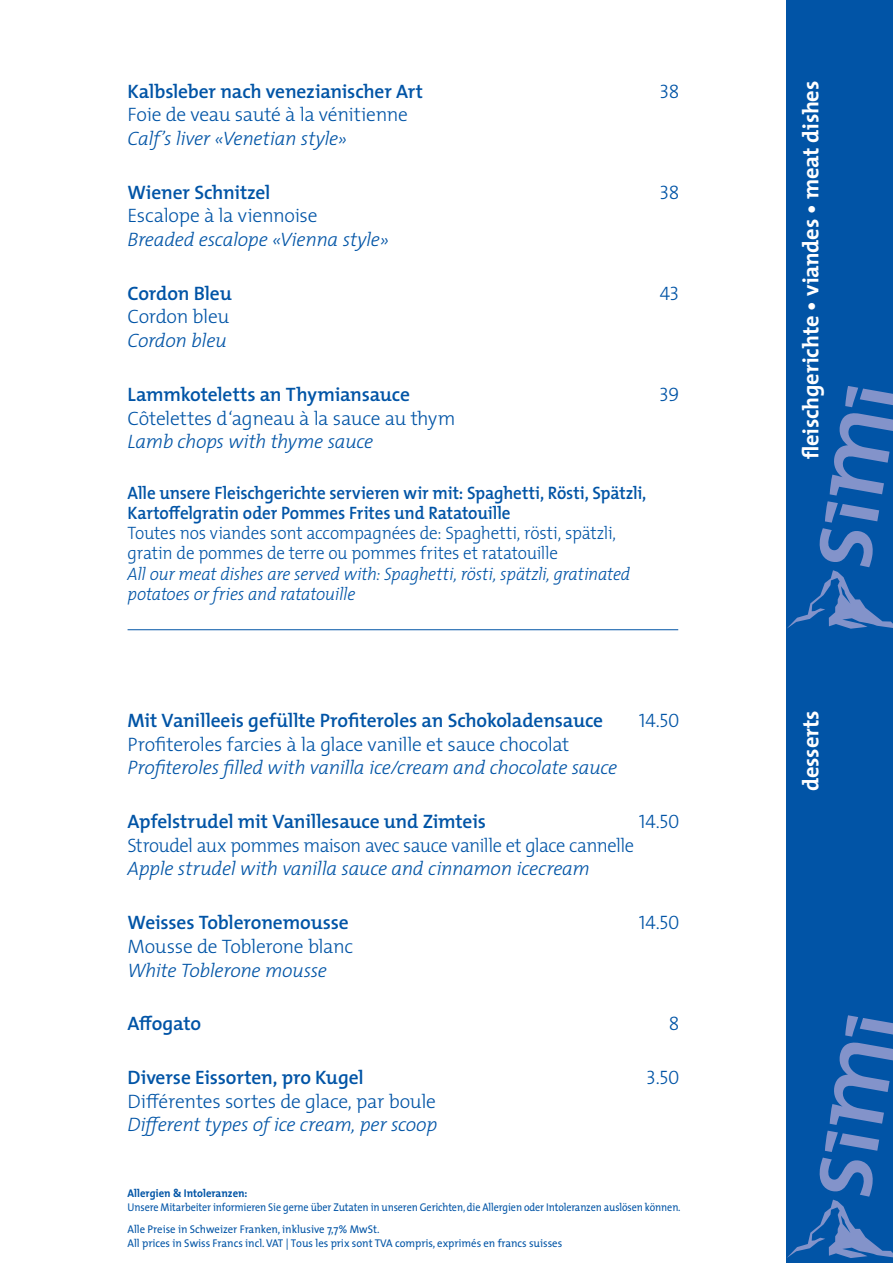
<style>
.page{position:relative;width:893px;height:1263px;background:#fff}
.page>*{position:absolute;margin:0;border:0;box-sizing:border-box;transform-origin:0 0}
.t1{font:700 22.5px "The Mix";letter-spacing:-.005em;color:#fff}
.t2{font:italic 300 19.5px "The Mix";letter-spacing:-.015em;color:#0154a6}
.t3{font:600 19.5px "The Mix";letter-spacing:-.01em;color:#0154a6}
.t4{font:300 19.5px "The Mix";letter-spacing:-.02em;color:#0154a6}
.t5{font:300 19.5px "The Mix";letter-spacing:-.02em;color:#0154a6;scale:.95 1}
.t6{font:19.5px "The Mix Light Caps";letter-spacing:-.015em;color:#0154a6}
.t7{font:600 18px/20.2px "The Mix";letter-spacing:-.01em;color:#0154a6;scale:.95 1}
.t8{font:300 18px/20.2px "The Mix";letter-spacing:-.015em;color:#0154a6;scale:.95 1}
.t9{font:italic 300 18px/20.2px "The Mix";letter-spacing:-.015em;color:#0154a6;scale:.95 1}
.t10{font:11.25px/13.5px "The Mix";letter-spacing:-.01em;color:#0154a6;scale:.95 1}
.t11{font:11.25px "The Mix";letter-spacing:-.01em;color:#0154a6;scale:.9 1}
.t12{font:700 11.25px "The Mix";color:#0154a6;scale:.95 1}
</style>
<div class="page">
<div style="left:787px;top:0;width:106px;height:642px;background:#0154a6"></div>
<div style="left:787px;top:617px;width:106px;height:646px;background:#0154a6"></div>
<svg style="left:830px;top:1015px;width:63px;height:110px"></svg>
<svg style="left:787px;top:386px;width:106px;height:243px"></svg>
<svg style="left:787px;top:1131px;width:106px;height:127px"></svg>
<hr style="left:128px;top:629px;width:550px;height:1px;background:#0154a6">
<p class="t3" style="left:128px;top:75px;width:297px">Kalbsleber nach venezianischer Art</p>
<p class="t6" style="left:659px;top:75px;width:22px">38</p>
<p class="t4" style="left:128px;top:99px;width:282px">Foie de veau sauté à la vénitienne</p>
<p class="t2" style="left:128px;top:122px;width:221px">Calf’s liver «Venetian style»</p>
<p class="t3" style="left:128px;top:176px;width:144px">Wiener Schnitzel</p>
<p class="t6" style="left:659px;top:176px;width:22px">38</p>
<p class="t4" style="left:128px;top:200px;width:191px">Escalope à la viennoise</p>
<p class="t2" style="left:128px;top:223px;width:263px">Breaded escalope «Vienna style»</p>
<p class="t3" style="left:128px;top:277px;width:106px">Cordon Bleu</p>
<p class="t6" style="left:660px;top:277px;width:21px">43</p>
<p class="t4" style="left:128px;top:301px;width:103px">Cordon bleu</p>
<p class="t2" style="left:128px;top:324px;width:101px">Cordon bleu</p>
<p class="t3" style="left:128px;top:378px;width:284px">Lammkoteletts an Thymiansauce</p>
<p class="t6" style="left:659px;top:378px;width:22px">39</p>
<p class="t4" style="left:128px;top:402px;width:329px">Côtelettes d‘agneau à la sauce au thym</p>
<p class="t2" style="left:128px;top:425px;width:247px">Lamb chops with thyme sauce</p>
<p class="t7" style="left:128px;top:482px;width:547px">Alle unsere Fleischgerichte servieren wir mit: Spaghetti, Rösti, Spätzli,<br>Kartoffelgratin oder Pommes Frites und Ratatouille</p>
<p class="t8" style="left:128px;top:522px;width:516px">Toutes nos viandes sont accompagnées de: Spaghetti, rösti, spätzli, gratin de pommes de terre ou pommes frites et ratatouille</p>
<p class="t9" style="left:128px;top:563px;width:531px">All our meat dishes are served with: Spaghetti, rösti, spätzli, gratinated potatoes or fries and ratatouille</p>
<p class="t3" style="left:128px;top:704px;width:477px">Mit Vanilleeis gefüllte Profiteroles an Schokoladensauce</p>
<p class="t6" style="left:639px;top:704px;width:42px">14.50</p>
<p class="t4" style="left:128px;top:728px;width:443px">Profiteroles farcies à la glace vanille et sauce chocolat</p>
<p class="t2" style="left:128px;top:751px;width:491px">Profiteroles filled with vanilla ice/cream and chocolate sauce</p>
<p class="t3" style="left:128px;top:805px;width:360px">Apfelstrudel mit Vanillesauce und Zimteis</p>
<p class="t6" style="left:639px;top:805px;width:42px">14.50</p>
<p class="t5" style="left:128px;top:829px;width:535px">Stroudel aux pommes maison avec sauce vanille et glace cannelle</p>
<p class="t2" style="left:128px;top:853px;width:464px">Apple strudel with vanilla sauce and cinnamon icecream</p>
<p class="t3" style="left:128px;top:906px;width:223px">Weisses Tobleronemousse</p>
<p class="t6" style="left:639px;top:906px;width:42px">14.50</p>
<p class="t4" style="left:128px;top:930px;width:227px">Mousse de Toblerone blanc</p>
<p class="t2" style="left:128px;top:954px;width:201px">White Toblerone mousse</p>
<p class="t3" style="left:128px;top:1007px;width:75px">Affogato</p>
<p class="t6" style="left:669px;top:1007px;width:12px">8</p>
<p class="t3" style="left:128px;top:1061px;width:238px">Diverse Eissorten, pro Kugel</p>
<p class="t6" style="left:646px;top:1061px;width:35px">3.50</p>
<p class="t4" style="left:128px;top:1085px;width:310px">Différentes sortes de glace, par boule</p>
<p class="t2" style="left:128px;top:1108px;width:311px">Different types of ice cream, per scoop</p>
<p class="t12" style="left:128px;top:1184px;width:128px">Allergien &amp; Intoleranzen:</p>
<p class="t11" style="left:128px;top:1197px;width:616px">Unsere Mitarbeiter informieren Sie gerne über Zutaten in unseren Gerichten, die Allergien oder Intoleranzen auslösen können.</p>
<p class="t10" style="left:128px;top:1222px;width:459px">Alle Preise in Schweizer Franken, inklusive 7,7% MwSt.<br>All prices in Swiss Francs incl. VAT | Tous les prix sont TVA compris, exprimés en francs suisses</p>
<p class="t1" style="left:792px;top:459px;width:380px;rotate:-90deg">fleischgerichte • viandes • meat dishes</p>
<p class="t1" style="left:792px;top:791px;width:83px;rotate:-90deg">desserts</p>
</div>
